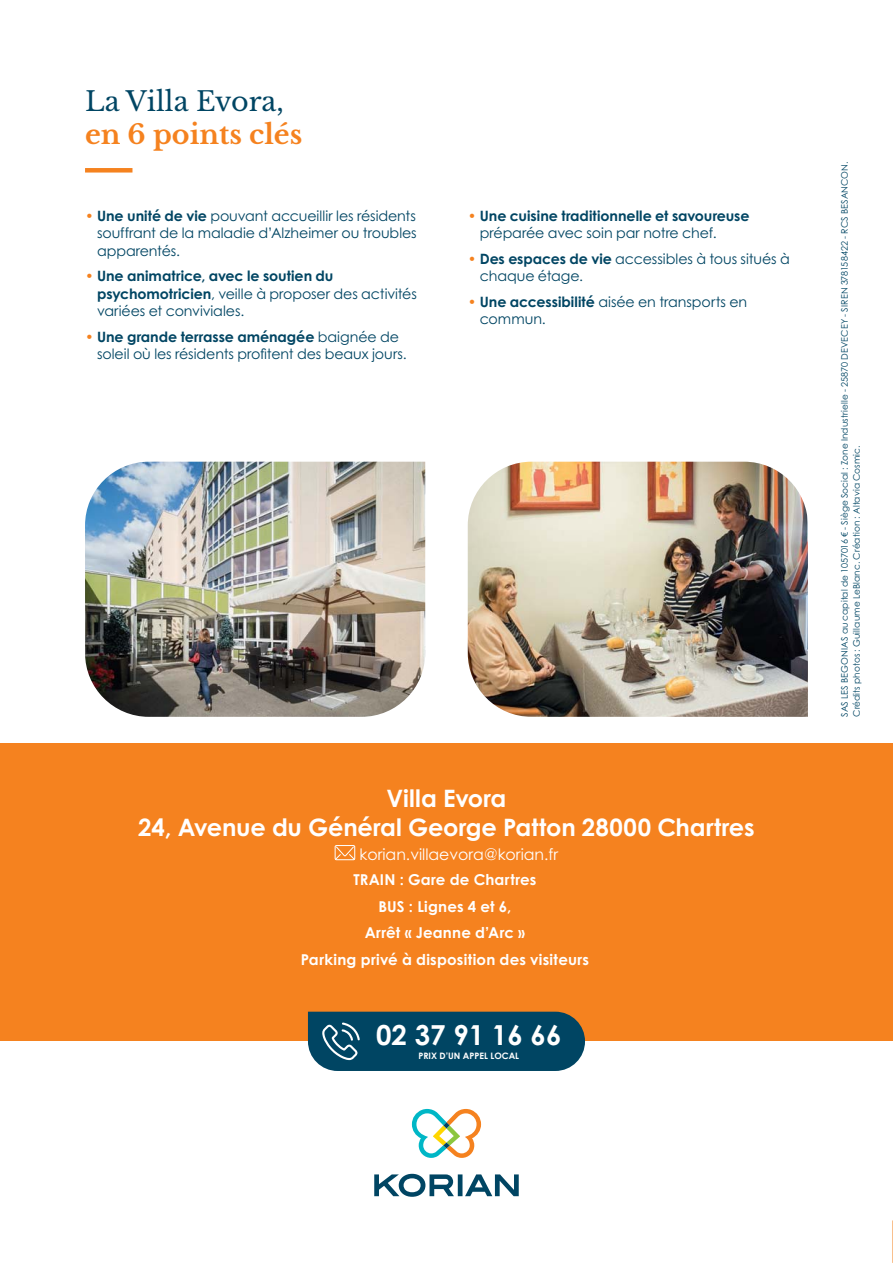
<style>
.page{position:relative;width:893px;height:1263px;background:#fff}
.page>*{position:absolute;margin:0;border:0;box-sizing:border-box;transform-origin:0 0}
.t1{font:700 27.6px "Century Gothic Std";color:#fff}
.t2{font:27px "Libre Baskerville";color:#004563}
.t3{font:700 27px "Libre Baskerville";color:#f5821f}
.t4{font:700 24px/28.8px "Century Gothic Std";letter-spacing:-.01em;color:#fff;text-align:center}
.t5{font:15.75px "Century Gothic Std";color:#fff}
.t6{font:700 15px/26.5px "Century Gothic Std";letter-spacing:.015em;color:#fff;text-align:center}
.t7{font:14.25px/17.2px "Century Gothic Std";letter-spacing:-.005em;color:#004563}
.t8{font:700 14.25px/17.2px "Century Gothic Std";letter-spacing:-.005em;color:#004563}
.t9{font:9px/12px "Century Gothic Std";letter-spacing:.01em;color:#004563}
.t10{font:700 8.85px "Century Gothic Std";color:#fff}
.s1{color:#f5821f}
.s2{font-weight:700}
.s3{font-weight:400;color:#f5821f}
.s4{font-weight:400}
</style>
<div class="page">
<img style="left:468px;top:462px;width:340px;height:255px">
<img style="left:85px;top:462px;width:340px;height:255px">
<div style="left:85px;top:168px;width:47px;height:5px;background:#f5821f"></div>
<div style="left:0;top:743px;width:893px;height:297px;background:#f5821f"></div>
<div style="left:308px;top:1012px;width:277px;height:59px;background:#004563"></div>
<svg style="left:412px;top:1109px;width:69px;height:49px"></svg>
<svg style="left:374px;top:1174px;width:145px;height:23px"></svg>
<div style="left:335px;top:845px;width:20px;height:15px;border:1px solid #fff"></div>
<svg style="left:334px;top:846px;width:21px;height:14px"></svg>
<h2 class="t2" style="left:85px;top:89px;width:200px">La Villa Evora,</h2>
<h2 class="t3" style="left:85px;top:119px;width:219px">en 6 points clés</h2>
<p class="t7" style="left:97px;top:209px;width:321px;text-align:justify;text-indent:-12px"><span class="s1">•</span> <span class="s2">Une unité de vie</span> pouvant accueillir les résidents souffrant de la maladie d’Alzheimer ou troubles apparentés.</p>
<p class="t7" style="left:97px;top:269px;width:321px;text-indent:-12px"><span class="s1">•</span> <span class="s2">Une animatrice, avec le soutien du psychomotricien</span>, veille à proposer des activités variées et conviviales.</p>
<p class="t7" style="left:97px;top:330px;width:311px;text-indent:-12px"><span class="s1">•</span> <span class="s2">Une grande terrasse aménagée</span> baignée de soleil où les résidents profitent des beaux jours.</p>
<p class="t8" style="left:480px;top:209px;width:271px;text-indent:-12px"><span class="s3">•</span> Une cuisine traditionnelle et savoureuse <span class="s4">préparée avec soin par notre chef.</span></p>
<p class="t7" style="left:480px;top:252px;width:312px;text-indent:-12px"><span class="s1">•</span> <span class="s2">Des espaces de vie</span> accessibles à tous situés à chaque étage.</p>
<p class="t7" style="left:480px;top:295px;width:269px;text-indent:-12px"><span class="s1">•</span> <span class="s2">Une accessibilité</span> aisée en transports en commun.</p>
<h3 class="t4" style="left:138px;top:786px;width:618px">Villa Evora<br>24, Avenue du Général George Patton 28000 Chartres</h3>
<p class="t5" style="left:359px;top:849px;width:200px">korian.villaevora@korian.fr</p>
<p class="t6" style="left:301px;top:868px;width:290px">TRAIN : Gare de Chartres<br>BUS : Lignes 4 et 6,<br>Arrêt « Jeanne d’Arc »<br>Parking privé à disposition des visiteurs</p>
<h1 class="t1" style="left:376px;top:1025px;width:187px">02 37 91 16 66</h1>
<p class="t10" style="left:418px;top:1053px;width:102px">PRIX D’UN APPEL LOCAL</p>
<p class="t9" style="left:839px;top:717px;width:557px;rotate:-90deg">SAS LES BEGONIAS au capital de 1057016 € - Siège Social : Zone Industrielle - 25870 DEVECEY - SIREN 378158422 - RCS BESANCON.<br>Crédits photos : Guillaume LeBlanc. Création : Altavia Cosmic.</p>
</div>
